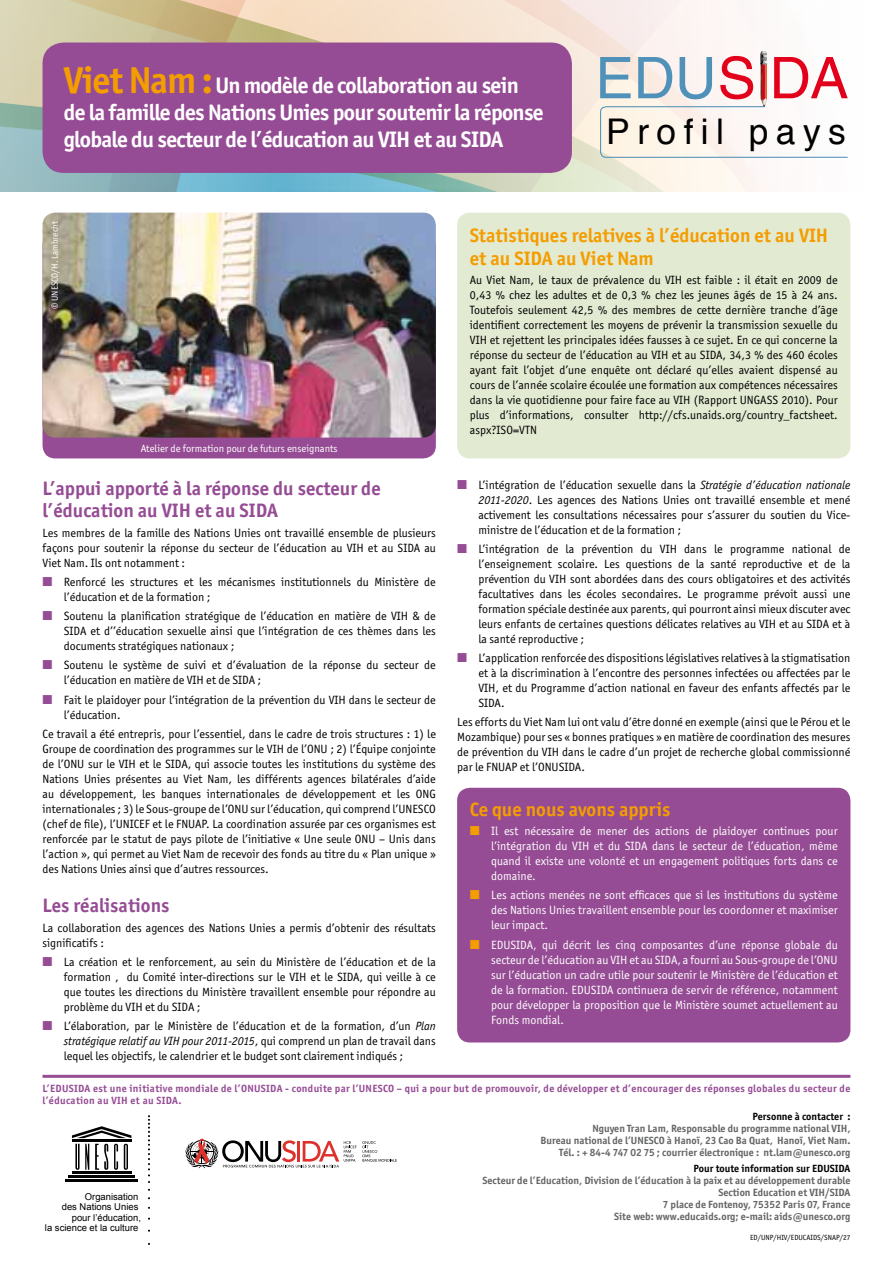
<style>
.page{position:relative;width:893px;height:1263px;background:#fff}
.page>*{position:absolute;margin:0;border:0;box-sizing:border-box;transform-origin:0 0}
.t1{font:35.4px "Helvetica";letter-spacing:.21em;color:#000}
.t2{font:700 22.5px/27px "Officina San ITC";letter-spacing:-.03em;color:#fff}
.t3{font:700 19.5px/22.5px "Officina San ITC";color:#f49d00}
.t4{font:700 19.5px/22.5px "Officina San ITC";color:#954c94}
.t5{font:12px/15px "Officina San ITC";color:#000;text-align:justify}
.t6{font:12px/15px "Officina San ITC";color:#fff;text-align:justify}
.t7{font:700 10.5px/12px "Officina San ITC";color:#646567;text-align:right}
.t8{font:700 10.5px/12px "Officina San ITC";letter-spacing:.03em;color:#954c94}
.t9{font:700 10.5px "Officina San ITC";color:#000}
.t10{font:10.5px "Officina San ITC";color:#fff}
.t11{font:9.45px/10.4px "Arial";color:#000;text-align:right}
.t12{font:9px "Officina San ITC";color:#fff}
.t13{font:7.5px "Officina San ITC";color:#000}
.s1{font-size:37.5px;color:#f49d00}
.s2{font-style:italic}
</style>
<div class="page">
<svg style="left:0;top:0;width:599px;height:191px;background:#cbcdbb"></svg>
<svg style="left:599px;top:0;width:249px;height:191px"></svg>
<svg style="left:186px;top:1139px;width:211px;height:29px"></svg>
<svg style="left:148px;top:1115px;width:2px;height:68px"></svg>
<hr style="left:72px;top:1171px;width:59px;height:3px;background:#000">
<hr style="left:69px;top:1175px;width:66px;height:3px;background:#000">
<hr style="left:65px;top:1179px;width:73px;height:3px;background:#000">
<hr style="left:72px;top:1140px;width:59px;height:2px;background:#000">
<svg style="left:72px;top:1126px;width:59px;height:12px"></svg>
<svg style="left:75px;top:1144px;width:14px;height:26px"></svg>
<svg style="left:114px;top:1144px;width:4px;height:26px"></svg>
<svg style="left:124px;top:1144px;width:4px;height:26px"></svg>
<svg style="left:95px;top:1144px;width:13px;height:26px"></svg>
<hr style="left:43px;top:1075px;width:807px;height:3px;background:#954c94">
<div style="left:43px;top:233px;width:393px;height:225px;background:#954c94;border-radius:13px"></div>
<img style="left:43px;top:213px;width:393px;height:225px">
<div style="left:457px;top:213px;width:393px;height:245px;background:#e3ead2;border-radius:13px"></div>
<div style="left:457px;top:788px;width:393px;height:254px;background:#954c94;border-radius:13px"></div>
<div style="left:43px;top:43px;width:529px;height:130px;background:#954c94;border-radius:21px"></div>
<h2 class="t2" style="left:64px;top:72px;width:481px"><span class="s1">Viet Nam :</span> Un modèle de collaboration au sein de la famille des Nations Unies pour soutenir la réponse globale du secteur de l’éducation au VIH et au SIDA</h2>
<h1 class="t1" style="left:606px;top:105px;width:241px">Profil pays</h1>
<p class="t12" style="left:50px;top:309px;width:90px;rotate:-90deg">© UNESCO/H. Lambrecht</p>
<p class="t10" style="left:141px;top:442px;width:198px">Atelier de formation pour de futurs enseignants</p>
<h3 class="t4" style="left:43px;top:477px;width:340px">L’appui apporté à la réponse du secteur de l’éducation au VIH et au SIDA</h3>
<p class="t5" style="left:43px;top:525px;width:395px">Les membres de la famille des Nations Unies ont travaillé ensemble de plusieurs façons pour soutenir la réponse du secteur de l’éducation au VIH et au SIDA au Viet Nam. Ils ont notamment :</p>
<p class="t5" style="left:64px;top:574px;width:374px">Renforcé les structures et les mécanismes institutionnels du Ministère de l’éducation et de la formation ;</p>
<p class="t5" style="left:64px;top:608px;width:374px">Soutenu la planification stratégique de l’éducation en matière de VIH &amp; de SIDA et d’’éducation sexuelle ainsi que l’intégration de ces thèmes dans les documents stratégiques nationaux ;</p>
<p class="t5" style="left:64px;top:658px;width:374px">Soutenu le système de suivi et d’évaluation de la réponse du secteur de l’éducation en matière de VIH et de SIDA ;</p>
<p class="t5" style="left:64px;top:692px;width:373px">Fait le plaidoyer pour l’intégration de la prévention du VIH dans le secteur de l’éducation.</p>
<p class="t5" style="left:43px;top:726px;width:395px">Ce travail a été entrepris, pour l’essentiel, dans le cadre de trois structures : 1) le Groupe de coordination des programmes sur le VIH de l’ONU ; 2) l’Équipe conjointe de l’ONU sur le VIH et le SIDA, qui associe toutes les institutions du système des Nations Unies présentes au Viet Nam, les différents agences bilatérales d’aide au développement, les banques internationales de développement et les ONG internationales ; 3) le Sous-groupe de l’ONU sur l’éducation, qui comprend l’UNESCO (chef de file), l’UNICEF et le FNUAP. La coordination assurée par ces organismes est renforcée par le statut de pays pilote de l’initiative « Une seule ONU – Unis dans l’action », qui permet au Viet Nam de recevoir des fonds au titre du « Plan unique » des Nations Unies ainsi que d’autres ressources.</p>
<h3 class="t4" style="left:43px;top:894px;width:128px">Les réalisations</h3>
<p class="t5" style="left:43px;top:920px;width:395px">La collaboration des agences des Nations Unies a permis d’obtenir des résultats significatifs :</p>
<p class="t5" style="left:64px;top:954px;width:374px">La création et le renforcement, au sein du Ministère de l’éducation et de la formation , du Comité inter-directions sur le VIH et le SIDA, qui veille à ce que toutes les directions du Ministère travaillent ensemble pour répondre au problème du VIH et du SIDA ;</p>
<p class="t5" style="left:64px;top:1018px;width:374px">L’élaboration, par le Ministère de l’éducation et de la formation, d’un <span class="s2">Plan stratégique relatif au VIH pour 2011-2015</span>, qui comprend un plan de travail dans lequel les objectifs, le calendrier et le budget sont clairement indiqués ;</p>
<h3 class="t3" style="left:470px;top:224px;width:360px">Statistiques relatives à l’éducation et au VIH et au SIDA au Viet Nam</h3>
<p class="t5" style="left:470px;top:272px;width:369px">Au Viet Nam, le taux de prévalence du VIH est faible : il était en 2009 de 0,43 % chez les adultes et de 0,3 % chez les jeunes âgés de 15 à 24 ans.<br>Toutefois seulement 42,5 % des membres de cette dernière tranche d’âge identifient correctement les moyens de prévenir la transmission sexuelle du VIH et rejettent les principales idées fausses à ce sujet. En ce qui concerne la réponse du secteur de l’éducation au VIH et au SIDA, 34,3 % des 460 écoles ayant fait l’objet d’une enquête ont déclaré qu’elles avaient dispensé au cours de l’année scolaire écoulée une formation aux compétences nécessaires dans la vie quotidienne pour faire face au VIH (Rapport UNGASS 2010). Pour plus d’informations, consulter http://cfs.unaids.org/country_factsheet. aspx?ISO=VTN</p>
<p class="t5" style="left:478px;top:477px;width:374px">L’intégration de l’éducation sexuelle dans la <span class="s2">Stratégie d’éducation nationale 2011-2020</span>. Les agences des Nations Unies ont travaillé ensemble et mené activement les consultations nécessaires pour s’assurer du soutien du Vice&shy;ministre de l’éducation et de la formation ;</p>
<p class="t5" style="left:478px;top:541px;width:374px">L’intégration de la prévention du VIH dans le programme national de l’enseignement scolaire. Les questions de la santé reproductive et de la prévention du VIH sont abordées dans des cours obligatoires et des activités facultatives dans les écoles secondaires. Le programme prévoit aussi une formation spéciale destinée aux parents, qui pourront ainsi mieux discuter avec leurs enfants de certaines questions délicates relatives au VIH et au SIDA et à la santé reproductive ;</p>
<p class="t5" style="left:478px;top:651px;width:374px">L’application renforcée des dispositions législatives relatives à la stigmatisation et à la discrimination à l’encontre des personnes infectées ou affectées par le VIH, et du Programme d’action national en faveur des enfants affectés par le SIDA.</p>
<p class="t5" style="left:457px;top:715px;width:395px">Les efforts du Viet Nam lui ont valu d’être donné en exemple (ainsi que le Pérou et le Mozambique) pour ses « bonnes pratiques » en matière de coordination des mesures de prévention du VIH dans le cadre d’un projet de recherche global commissionné par le FNUAP et l’ONUSIDA.</p>
<h3 class="t3" style="left:470px;top:798px;width:202px">Ce que nous avons appris</h3>
<p class="t6" style="left:491px;top:823px;width:348px">Il est nécessaire de mener des actions de plaidoyer continues pour l’intégration du VIH et du SIDA dans le secteur de l’éducation, même quand il existe une volonté et un engagement politiques forts dans ce domaine.</p>
<p class="t6" style="left:491px;top:888px;width:348px">Les actions menées ne sont efficaces que si les institutions du système des Nations Unies travaillent ensemble pour les coordonner et maximiser leur impact.</p>
<p class="t6" style="left:491px;top:937px;width:348px">EDUSIDA, qui décrit les cinq composantes d’une réponse globale du secteur de l’éducation au VIH et au SIDA, a fourni au Sous-groupe de l’ONU sur l’éducation un cadre utile pour soutenir le Ministère de l’éducation et de la formation. EDUSIDA continuera de servir de référence, notamment pour développer la proposition que le Ministère soumet actuellement au Fonds mondial.</p>
<p class="t8" style="left:43px;top:1082px;width:809px">L’EDUSIDA est une initiative mondiale de l’ONUSIDA - conduite par l’UNESCO – qui a pour but de promouvoir, de développer et d’encourager des réponses globales du secteur de l’éducation au VIH et au SIDA.</p>
<p class="t11" style="left:45px;top:1191px;width:98px">Organisation<br>des Nations Unies pour l’éducation,<br>la science et la culture</p>
<p class="t9" style="left:753px;top:1110px;width:99px">Personne à contacter :</p>
<p class="t7" style="left:541px;top:1122px;width:311px">Nguyen Tran Lam, Responsable du programme national VIH,<br>Bureau national de l’UNESCO à Hanoï, 23 Cao Ba Quat, Hanoï, Viet Nam.<br>Tél. : + 84-4 747 02 75 ; courrier électronique : nt.lam@unesco.org</p>
<p class="t9" style="left:694px;top:1162px;width:158px">Pour toute information sur EDUSIDA</p>
<p class="t7" style="left:482px;top:1175px;width:369px">Secteur de l’Education, Division de l’éducation à la paix et au développement durable Section Education et VIH/SIDA<br>7 place de Fontenoy, 75352 Paris 07, France<br>Site web: www.educaids.org; e-mail: aids@unesco.org</p>
<p class="t13" style="left:750px;top:1233px;width:102px">ED/UNP/HIV/EDUCAIDS/SNAP/27</p>
</div>
